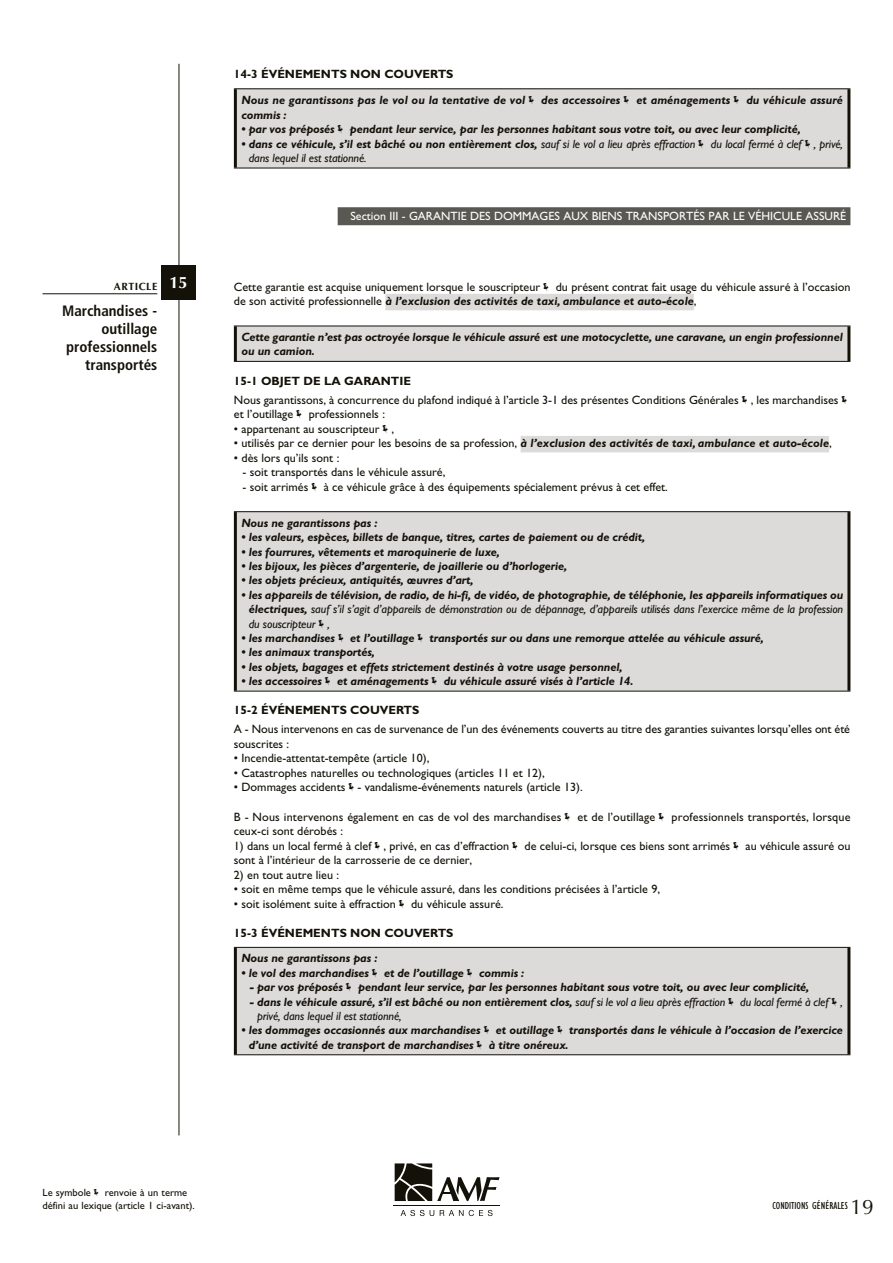
<style>
.page{position:relative;width:893px;height:1263px;background:#fff}
.page>*{position:absolute;margin:0;border:0;box-sizing:border-box;transform-origin:0 0}
.t1{font:700 16.5px "Optima";color:#fff}
.t2{font:700 condensed 15px/18px "Frutiger";color:#131108;text-align:right}
.t3{font:12.15px/14.5px "Gill Sans";color:#131108}
.t4{font:italic 700 12px/14.4px "Gill Sans";letter-spacing:-.01em;color:#131108}
.t5{font:italic 12px/14.4px "Gill Sans";letter-spacing:-.01em;color:#131108;text-align:justify}
.t6{font:700 12px "Gill Sans";color:#131108}
.t7{font:12px "Gill Sans";color:#fff}
.t8{font:10.5px/12.6px "Gill Sans";color:#131108}
.t9{font:condensed 10.5px "Gill Sans";color:#131108}
.t10{font:700 10.5px "Optima";letter-spacing:.05em;color:#131108}
.s1{font-weight:400}
.s2{font-weight:400;font-style:normal;font-size:12.15px}
.s3{font-weight:400;font-style:normal}
.s4{font-weight:700}
.s5{font-family:"Optima";font-stretch:normal;font-size:21px}
</style>
<div class="page">
<hr style="left:393px;top:1205px;width:107px;height:1px;background:#131108">
<svg style="left:394px;top:1163px;width:1px;height:38px"></svg>
<svg style="left:395px;top:1163px;width:105px;height:38px"></svg>
<svg style="left:401px;top:1210px;width:33px;height:6px"></svg>
<svg style="left:440px;top:1210px;width:53px;height:6px"></svg>
<hr style="left:179px;top:64px;width:1px;height:1071px;background:#131108">
<div style="left:338px;top:207px;width:512px;height:18px;background:#5a5852"></div>
<div style="left:385px;top:294px;width:309px;height:16px;background:#dcdbda"></div>
<div style="left:521px;top:436px;width:308px;height:16px;background:#dcdbda"></div>
<div style="left:235px;top:89px;width:614px;height:79px;background:#dcdbda"></div>
<hr style="left:234px;top:88px;width:616px;height:1px;background:#131108">
<hr style="left:234px;top:168px;width:616px;height:1px;background:#131108">
<hr style="left:234px;top:89px;width:3px;height:79px;background:#131108">
<hr style="left:847px;top:89px;width:3px;height:79px;background:#131108">
<div style="left:235px;top:326px;width:614px;height:35px;background:#dcdbda"></div>
<hr style="left:234px;top:326px;width:616px;height:1px;background:#131108">
<hr style="left:234px;top:361px;width:616px;height:1px;background:#131108">
<hr style="left:234px;top:326px;width:3px;height:35px;background:#131108">
<hr style="left:847px;top:326px;width:3px;height:35px;background:#131108">
<div style="left:235px;top:512px;width:614px;height:179px;background:#dcdbda"></div>
<hr style="left:234px;top:511px;width:616px;height:1px;background:#131108">
<hr style="left:234px;top:691px;width:616px;height:1px;background:#131108">
<hr style="left:234px;top:512px;width:3px;height:179px;background:#131108">
<hr style="left:847px;top:512px;width:3px;height:179px;background:#131108">
<div style="left:235px;top:947px;width:614px;height:108px;background:#dcdbda"></div>
<hr style="left:234px;top:947px;width:616px;height:1px;background:#131108">
<hr style="left:234px;top:1054px;width:616px;height:1px;background:#131108">
<hr style="left:234px;top:948px;width:3px;height:106px;background:#131108">
<hr style="left:847px;top:948px;width:3px;height:106px;background:#131108">
<hr style="left:43px;top:293px;width:114px;height:1px;background:#131108">
<div style="left:162px;top:265px;width:34px;height:34px;background:#131108"></div>
<p class="t10" style="left:114px;top:280px;width:45px">ARTICLE</p>
<p class="t2" style="left:62px;top:302px;width:97px">Marchandises - outillage professionnels transportés</p>
<h1 class="t1" style="left:169px;top:273px;width:20px">15</h1>
<p class="t6" style="left:234px;top:67px;width:221px">14-3 ÉVÉNEMENTS NON COUVERTS</p>
<p class="t4" style="left:241px;top:93px;width:285px">Nous ne garantissons pas le vol ou la tentative de vol</p>
<p class="t4" style="left:541px;top:93px;width:81px">des accessoires</p>
<p class="t4" style="left:636px;top:93px;width:95px">et aménagements</p>
<p class="t4" style="left:746px;top:93px;width:98px">du véhicule assuré</p>
<p class="t4" style="left:241px;top:108px;width:47px">commis :</p>
<p class="t4" style="left:241px;top:122px;width:95px">• par vos préposés</p>
<p class="t4" style="left:350px;top:122px;width:453px">pendant leur service, par les personnes habitant sous votre toit, ou avec leur complicité,</p>
<p class="t4" style="left:241px;top:136px;width:455px">• dans ce véhicule, s’il est bâché ou non entièrement clos, <span class="s1">sauf si le vol a lieu après effraction</span></p>
<p class="t5" style="left:711px;top:136px;width:134px">du local fermé à clef , privé,</p>
<p class="t5" style="left:249px;top:151px;width:119px">dans lequel il est stationné.</p>
<p class="t7" style="left:350px;top:209px;width:497px">Section III - GARANTIE DES DOMMAGES AUX BIENS TRANSPORTÉS PAR LE VÉHICULE ASSURÉ</p>
<p class="t3" style="left:234px;top:279px;width:308px">Cette garantie est acquise uniquement lorsque le souscripteur</p>
<p class="t3" style="left:556px;top:279px;width:296px">du présent contrat fait usage du véhicule assuré à l’occasion</p>
<p class="t4" style="left:234px;top:294px;width:464px"><span class="s2">de son activité professionnelle</span> à l’exclusion des activités de taxi, ambulance et auto-école<span class="s3">,</span></p>
<p class="t4" style="left:241px;top:330px;width:603px">Cette garantie n’est pas octroyée lorsque le véhicule assuré est une motocyclette, une caravane, un engin professionnel ou un camion.</p>
<p class="t6" style="left:234px;top:374px;width:179px">15-1 OBJET DE LA GARANTIE</p>
<p class="t3" style="left:234px;top:392px;width:606px">Nous garantissons, à concurrence du plafond indiqué à l’article 3-1 des présentes Conditions Générales , les marchandises et l’outillage</p>
<p class="t3" style="left:309px;top:407px;width:78px">professionnels :</p>
<p class="t3" style="left:234px;top:421px;width:162px">• appartenant au souscripteur ,</p>
<p class="t4" style="left:234px;top:436px;width:599px"><span class="s2">• utilisés par ce dernier pour les besoins de sa profession,</span> à l’exclusion des activités de taxi, ambulance et auto-école<span class="s2">,</span></p>
<p class="t3" style="left:234px;top:450px;width:107px">• dès lors qu’ils sont :</p>
<p class="t3" style="left:242px;top:465px;width:204px">- soit transportés dans le véhicule assuré,</p>
<p class="t3" style="left:242px;top:479px;width:67px">- soit arrimés</p>
<p class="t3" style="left:324px;top:479px;width:346px">à ce véhicule grâce à des équipements spécialement prévus à cet effet.</p>
<p class="t4" style="left:241px;top:515px;width:138px">Nous ne garantissons pas :</p>
<p class="t4" style="left:241px;top:530px;width:405px">• les valeurs, espèces, billets de banque, titres, cartes de paiement ou de crédit,</p>
<p class="t4" style="left:241px;top:544px;width:260px">• les fourrures, vêtements et maroquinerie de luxe,</p>
<p class="t4" style="left:241px;top:559px;width:327px">• les bijoux, les pièces d’argenterie, de joaillerie ou d’horlogerie,</p>
<p class="t4" style="left:241px;top:573px;width:234px">• les objets précieux, antiquités, œuvres d’art,</p>
<p class="t5" style="left:249px;top:587px;width:596px;text-indent:-7px"><span class="s4">• les appareils de télévision, de radio, de hi-fi, de vidéo, de photographie, de téléphonie, les appareils informatiques ou électriques,</span> sauf s’il s’agit d’appareils de démonstration ou de dépannage, d’appareils utilisés dans l’exercice même de la profession du souscripteur ,</p>
<p class="t4" style="left:241px;top:631px;width:95px">• les marchandises</p>
<p class="t4" style="left:350px;top:631px;width:66px">et l’outillage</p>
<p class="t4" style="left:430px;top:631px;width:336px">transportés sur ou dans une remorque attelée au véhicule assuré,</p>
<p class="t4" style="left:241px;top:645px;width:135px">• les animaux transportés,</p>
<p class="t4" style="left:241px;top:659px;width:383px">• les objets, bagages et effets strictement destinés à votre usage personnel,</p>
<p class="t4" style="left:241px;top:674px;width:82px">• les accessoires</p>
<p class="t4" style="left:337px;top:674px;width:93px">et aménagements</p>
<p class="t4" style="left:444px;top:674px;width:191px">du véhicule assuré visés à l’article 14.</p>
<p class="t6" style="left:234px;top:703px;width:187px">15-2 ÉVÉNEMENTS COUVERTS</p>
<p class="t3" style="left:234px;top:722px;width:618px">A - Nous intervenons en cas de survenance de l’un des événements couverts au titre des garanties suivantes lorsqu’elles ont été souscrites :</p>
<p class="t3" style="left:234px;top:751px;width:197px">• Incendie-attentat-tempête (article 10),</p>
<p class="t3" style="left:234px;top:765px;width:312px">• Catastrophes naturelles ou technologiques (articles 11 et 12),</p>
<p class="t3" style="left:234px;top:780px;width:350px">• Dommages accidents - vandalisme-événements naturels (article 13).</p>
<p class="t3" style="left:234px;top:809px;width:329px">B - Nous intervenons également en cas de vol des marchandises</p>
<p class="t3" style="left:578px;top:809px;width:79px">et de l’outillage</p>
<p class="t3" style="left:672px;top:809px;width:180px">professionnels transportés, lorsque</p>
<p class="t3" style="left:234px;top:824px;width:111px">ceux-ci sont dérobés :</p>
<p class="t3" style="left:234px;top:838px;width:277px">1) dans un local fermé à clef , privé, en cas d’effraction</p>
<p class="t3" style="left:525px;top:838px;width:207px">de celui-ci, lorsque ces biens sont arrimés</p>
<p class="t3" style="left:746px;top:838px;width:106px">au véhicule assuré ou</p>
<p class="t3" style="left:234px;top:853px;width:240px">sont à l’intérieur de la carrosserie de ce dernier,</p>
<p class="t3" style="left:234px;top:867px;width:107px">2) en tout autre lieu :</p>
<p class="t3" style="left:234px;top:882px;width:428px">• soit en même temps que le véhicule assuré, dans les conditions précisées à l’article 9,</p>
<p class="t3" style="left:234px;top:896px;width:163px">• soit isolément suite à effraction</p>
<p class="t3" style="left:411px;top:896px;width:94px">du véhicule assuré.</p>
<p class="t6" style="left:234px;top:925px;width:221px">15-3 ÉVÉNEMENTS NON COUVERTS</p>
<p class="t4" style="left:241px;top:951px;width:138px">Nous ne garantissons pas :</p>
<p class="t4" style="left:241px;top:965px;width:129px">• le vol des marchandises</p>
<p class="t4" style="left:384px;top:965px;width:81px">et de l’outillage</p>
<p class="t4" style="left:479px;top:965px;width:47px">commis :</p>
<p class="t4" style="left:250px;top:980px;width:95px">- par vos préposés</p>
<p class="t4" style="left:358px;top:980px;width:453px">pendant leur service, par les personnes habitant sous votre toit, ou avec leur complicité,</p>
<p class="t5" style="left:257px;top:994px;width:587px;text-indent:-7px"><span class="s4">- dans le véhicule assuré, s’il est bâché ou non entièrement clos,</span> sauf si le vol a lieu après effraction du local fermé à clef , privé, dans lequel il est stationné,</p>
<p class="t4" style="left:241px;top:1023px;width:241px">• les dommages occasionnés aux marchandises</p>
<p class="t4" style="left:496px;top:1023px;width:60px">et outillage</p>
<p class="t4" style="left:569px;top:1023px;width:275px">transportés dans le véhicule à l’occasion de l’exercice</p>
<p class="t4" style="left:249px;top:1037px;width:226px">d’une activité de transport de marchandises</p>
<p class="t4" style="left:489px;top:1037px;width:81px">à titre onéreux.</p>
<p class="t8" style="left:43px;top:1186px;width:50px">Le symbole</p>
<p class="t8" style="left:43px;top:1186px;width:154px;text-indent:62px">renvoie à un terme défini au lexique (article 1 ci-avant).</p>
<p class="t9" style="left:772px;top:1199px;width:103px">CONDITIONS GÉNÉRALES <span class="s5">19</span></p>
</div>
